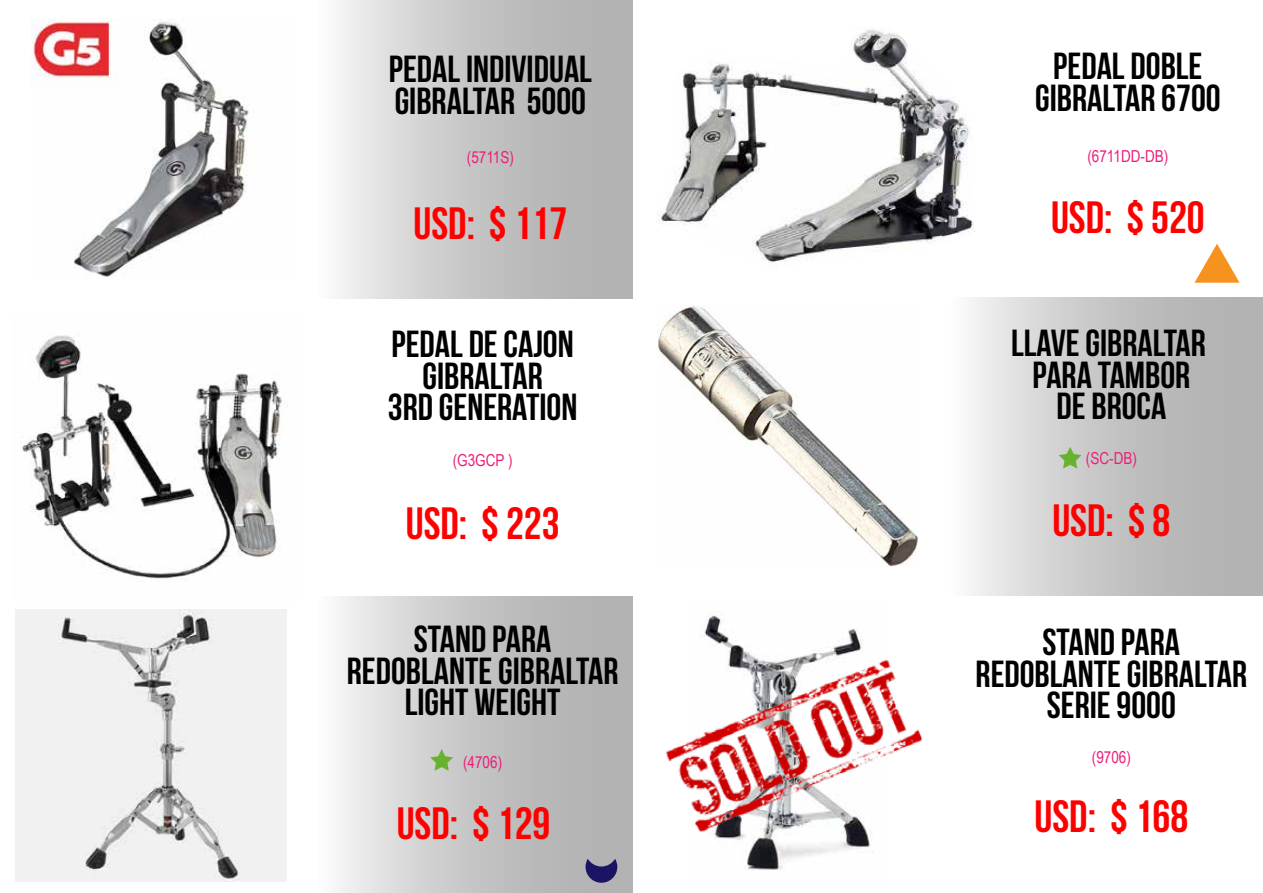
<style>
.page{position:relative;width:1263px;height:893px;background:#fff}
.page>*{position:absolute;margin:0;border:0;box-sizing:border-box;transform-origin:0 0}
.t1{font:700 45px "Bebas Neue";color:#f00}
.t2{font:700 37.5px/31.5px "Bebas Neue";color:#000;text-align:center}
.t3{font:16.5px "Arial Narrow";color:#ec1e79}
</style>
<div class="page">
<div style="left:949px;top:298px;width:314px;height:298px;background:linear-gradient(to right,#f1f1f1,#a6a6a6)"></div>
<div style="left:316px;top:596px;width:316px;height:297px;background:linear-gradient(to right,#f1f1f1,#a6a6a6)"></div>
<div style="left:316px;top:1px;width:316px;height:298px;background:linear-gradient(to right,#f1f1f1,#a6a6a6)"></div>
<img style="left:22px;top:335px;width:265px;height:244px">
<img style="left:702px;top:611px;width:171px;height:259px">
<img style="left:657px;top:305px;width:261px;height:261px">
<img style="left:15px;top:610px;width:271px;height:271px">
<svg style="left:430px;top:749px;width:23px;height:22px"></svg>
<svg style="left:1059px;top:447px;width:22px;height:22px"></svg>
<img style="left:31px;top:19px;width:219px;height:258px">
<svg style="left:585px;top:859px;width:32px;height:24px"></svg>
<img style="left:656px;top:29px;width:319px;height:234px">
<img style="left:665px;top:656px;width:257px;height:180px">
<svg style="left:1194px;top:244px;width:45px;height:39px"></svg>
<p class="t2" style="left:389px;top:53px;width:205px;text-align:left">PEDAL INDIVIDUAL<br>GIBRALTAR 5000</p>
<p class="t3" style="left:467px;top:145px;width:49px">(5711S)</p>
<p class="t2" style="left:1035px;top:50px;width:187px">PEDAL DOBLE<br>GIBRALTAR 6700</p>
<p class="t3" style="left:1087px;top:144px;width:82px">(6711DD-DB)</p>
<p class="t1" style="left:414px;top:199px;width:155px">USD: $ 117</p>
<p class="t1" style="left:1051px;top:192px;width:155px">USD: $ 520</p>
<p class="t2" style="left:388px;top:328px;width:191px">PEDAL DE CAJON<br>GIBRALTAR<br>3RD GENERATION</p>
<p class="t3" style="left:453px;top:448px;width:61px">(G3GCP )</p>
<p class="t2" style="left:1011px;top:327px;width:196px">LLAVE GIBRALTAR<br>PARA TAMBOR<br>DE BROCA</p>
<p class="t3" style="left:1086px;top:446px;width:53px">(SC-DB)</p>
<p class="t1" style="left:406px;top:498px;width:155px">USD: $ 223</p>
<p class="t1" style="left:1052px;top:496px;width:120px">USD: $ 8</p>
<p class="t2" style="left:347px;top:623px;width:273px">STAND PARA<br>REDOBLANTE GIBRALTAR<br>LIGHT WEIGHT</p>
<p class="t2" style="left:975px;top:626px;width:273px">STAND PARA<br>REDOBLANTE GIBRALTAR<br>SERIE 9000</p>
<p class="t3" style="left:463px;top:750px;width:41px">(4706)</p>
<p class="t3" style="left:1092px;top:745px;width:41px">(9706)</p>
<p class="t1" style="left:397px;top:799px;width:155px">USD: $ 129</p>
<p class="t1" style="left:1034px;top:792px;width:155px">USD: $ 168</p>
</div>
